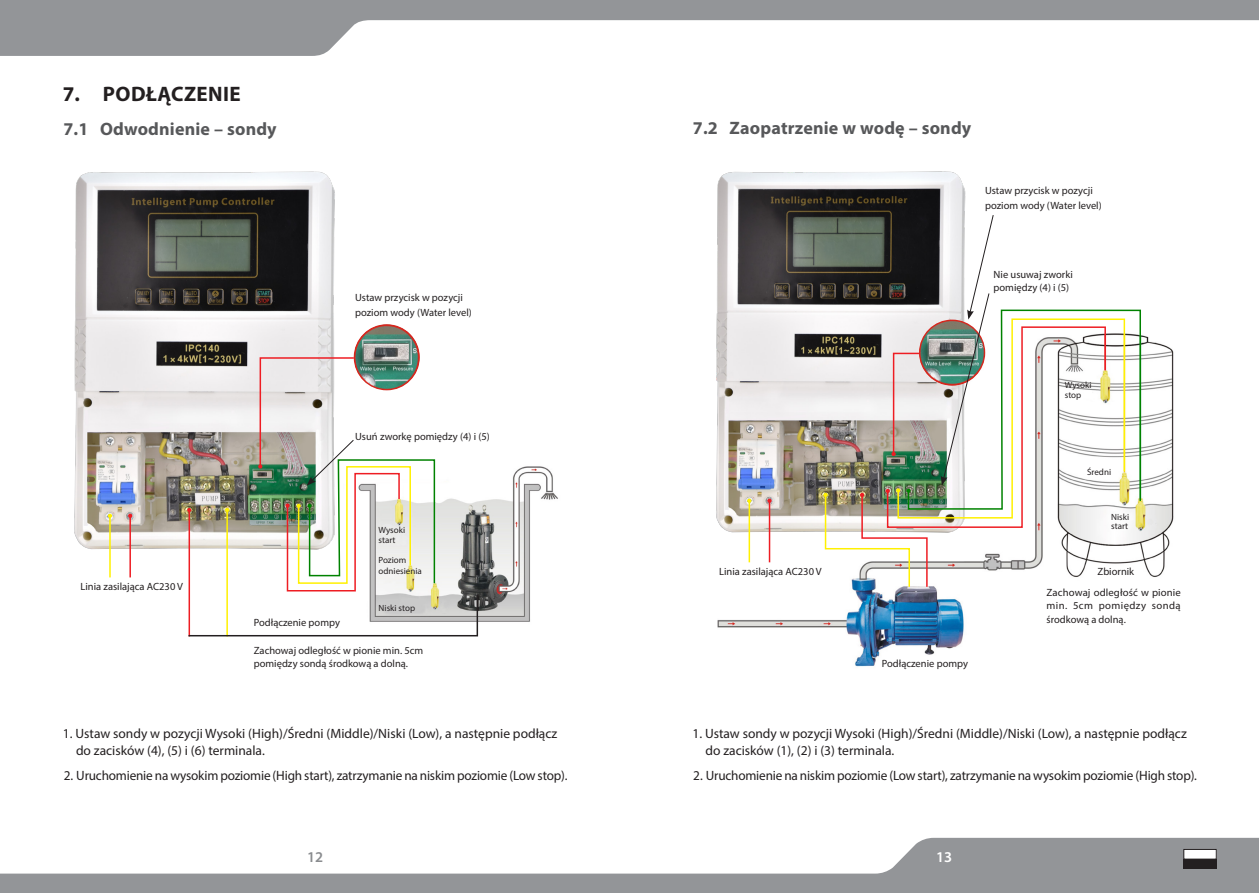
<style>
.page{position:relative;width:1259px;height:893px;background:#fff}
.page>*{position:absolute;margin:0;border:0;box-sizing:border-box;transform-origin:0 0}
.t1{font:700 21px "Myriad Pro";letter-spacing:.02em;color:#231f20}
.Srotyt_3{font:700 18px "Myriad Pro";letter-spacing:.01em;color:#57585a}
.t2{font:600 15px "Myriad Pro";color:#8a8c8f}
.t3{font:600 15px "Myriad Pro";color:#fff}
.Tekst{font:13.5px/16.5px "Myriad Pro";letter-spacing:-.005em;color:#231f20}
.Tekst-2{font:10.5px/13.5px "Myriad Pro";color:#231f20}
.Tekst-3{font:9px "Myriad Pro";color:#231f20}
</style>
<div class="page">
<svg style="left:0;top:838px;width:1259px;height:55px;fill:#939598"></svg>
<svg style="left:0;top:0;width:1259px;height:56px;fill:#939598"></svg>
<div style="left:1183px;top:859px;width:33px;height:10px;background:#231f20"></div>
<div style="left:1183px;top:849px;width:33px;height:10px;background:#fff"></div>
<div style="left:1183px;top:849px;width:33px;height:10px;border:1px solid #231f20"></div>
<img style="left:717px;top:335px;width:457px;height:332px">
<img style="left:716px;top:171px;width:250px;height:364px">
<img style="left:479px;top:466px;width:79px;height:156px">
<div style="left:882px;top:659px;width:103px;height:20px;background:#fff"></div>
<div style="left:719px;top:567px;width:103px;height:20px;background:#fff"></div>
<img style="left:74px;top:171px;width:261px;height:379px">
<hr style="left:129px;top:516px;width:2px;height:61px;background:#ee1d23">
<svg style="left:128px;top:514px;width:4px;height:4px"></svg>
<hr style="left:769px;top:501px;width:1px;height:61px;background:#ee1d23">
<svg style="left:767px;top:499px;width:4px;height:4px"></svg>
<hr style="left:109px;top:516px;width:2px;height:61px;background:#fff101">
<svg style="left:108px;top:514px;width:4px;height:4px"></svg>
<hr style="left:748px;top:501px;width:2px;height:61px;background:#fff101">
<svg style="left:747px;top:499px;width:4px;height:4px"></svg>
<svg style="left:1106px;top:309px;width:35px;height:201px"></svg>
<div style="left:1046px;top:588px;width:134px;height:52px;background:#fff"></div>
<svg style="left:187px;top:356px;width:292px;height:281px"></svg>
<img style="left:354px;top:324px;width:66px;height:66px;border-radius:33px">
<img style="left:823px;top:214px;width:283px;height:374px">
<p class="t1" style="left:63px;top:80px;width:179px">7. PODŁĄCZENIE</p>
<p class="Srotyt_3" style="left:63px;top:117px;width:215px">7.1 Odwodnienie – sondy</p>
<p class="Tekst-2" style="left:81px;top:580px;width:104px">Linia zasilająca AC230 V</p>
<p class="Tekst-2" style="left:355px;top:290px;width:118px;line-height:15px">Ustaw przycisk w pozycji poziom wody (Water level)</p>
<p class="Tekst-2" style="left:355px;top:430px;width:136px">Usuń zworkę pomiędzy (4) i (5)</p>
<p class="Tekst-2" style="left:254px;top:616px;width:88px">Podłączenie pompy</p>
<p class="Tekst-3" style="left:378px;top:524px;width:28px">Wysoki</p>
<p class="Tekst-3" style="left:378px;top:535px;width:19px">start</p>
<p class="Tekst-3" style="left:378px;top:555px;width:29px">Poziom</p>
<p class="Tekst-3" style="left:378px;top:565px;width:45px">odniesienia</p>
<p class="Tekst-3" style="left:378px;top:602px;width:38px">Niski stop</p>
<p class="Tekst-2" style="left:254px;top:643px;width:171px">Zachowaj odległość w pionie min. 5cm pomiędzy sondą środkową a dolną.</p>
<p class="Tekst" style="left:76px;top:725px;width:483px;text-indent:-13px">1. Ustaw sondy w pozycji Wysoki (High)/Średni (Middle)/Niski (Low), a następnie podłącz do zacisków (4), (5) i (6) terminala.</p>
<p class="Tekst" style="left:64px;top:767px;width:505px">2. Uruchomienie na wysokim poziomie (High start), zatrzymanie na niskim poziomie (Low stop).</p>
<p class="Srotyt_3" style="left:693px;top:116px;width:280px">7.2 Zaopatrzenie w wodę – sondy</p>
<p class="Tekst-2" style="left:985px;top:183px;width:118px;line-height:15px">Ustaw przycisk w pozycji poziom wody (Water level)</p>
<p class="Tekst-2" style="left:993px;top:267px;width:81px">Nie usuwaj zworki pomiędzy (4) i (5)</p>
<p class="Tekst-2" style="left:719px;top:565px;width:104px">Linia zasilająca AC230 V</p>
<p class="Tekst-2" style="left:882px;top:656px;width:88px">Podłączenie pompy</p>
<p class="Tekst-3" style="left:1064px;top:379px;width:28px">Wysoki</p>
<p class="Tekst-3" style="left:1064px;top:390px;width:18px">stop</p>
<p class="Tekst-3" style="left:1087px;top:466px;width:25px">Średni</p>
<p class="Tekst-3" style="left:1111px;top:511px;width:20px">Niski</p>
<p class="Tekst-3" style="left:1111px;top:520px;width:19px">start</p>
<p class="Tekst-2" style="left:1097px;top:565px;width:38px">Zbiornik</p>
<p class="Tekst-2" style="left:1046px;top:585px;width:136px;text-align:justify">Zachowaj odległość w pionie min. 5cm pomiędzy sondą środkową a dolną.</p>
<p class="Tekst" style="left:705px;top:725px;width:483px;text-indent:-13px">1. Ustaw sondy w pozycji Wysoki (High)/Średni (Middle)/Niski (Low), a następnie podłącz do zacisków (1), (2) i (3) terminala.</p>
<p class="Tekst" style="left:693px;top:767px;width:505px">2. Uruchomienie na niskim poziomie (Low start), zatrzymanie na wysokim poziomie (High stop).</p>
<p class="t2" style="left:307px;top:847px;width:18px">12</p>
<p class="t3" style="left:936px;top:847px;width:18px">13</p>
</div>
